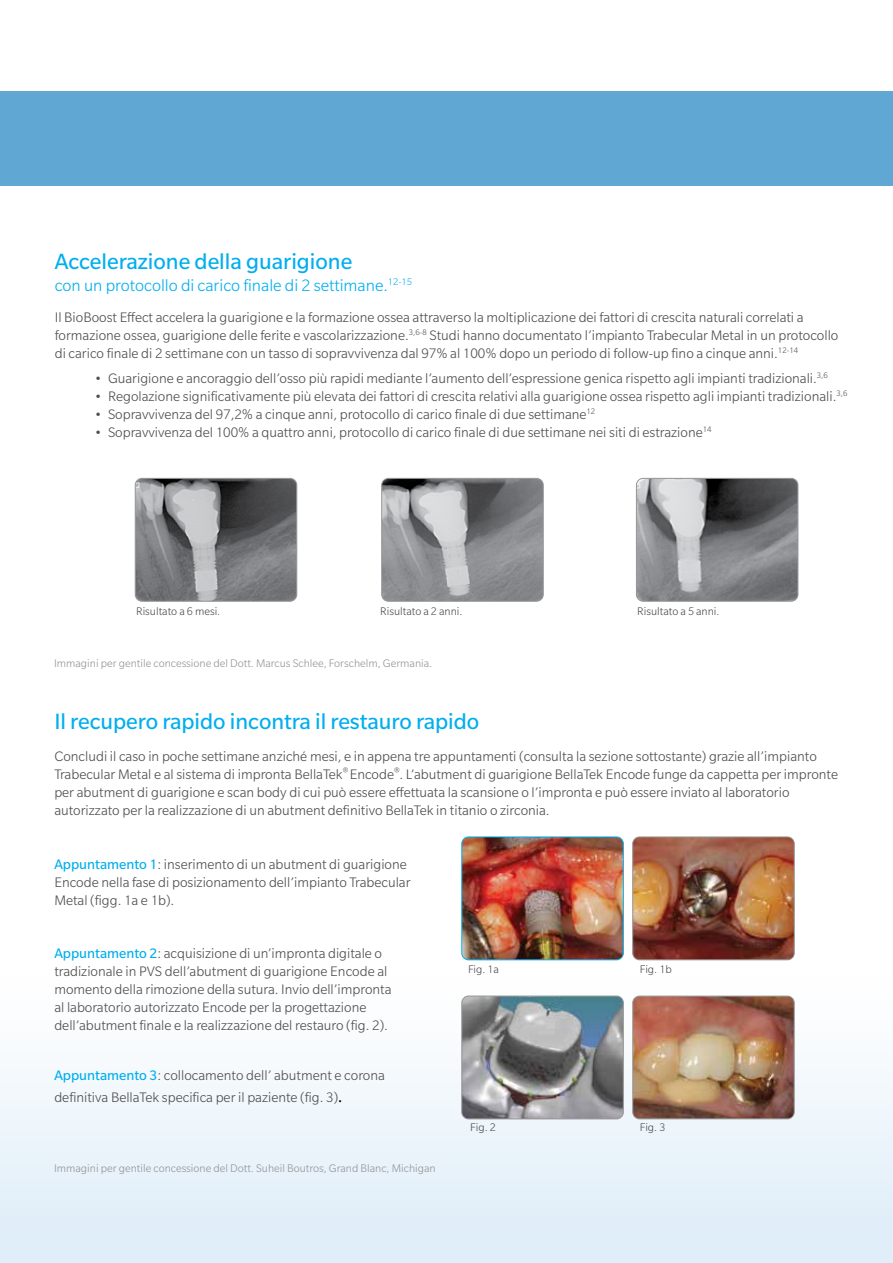
<style>
.page{position:relative;width:893px;height:1263px;background:#fff}
.page>*{position:absolute;margin:0;border:0;box-sizing:border-box;transform-origin:0 0}
.t1{font:24px "Slate Pro";color:#00aeef}
.t2{font:300 18px "Slate Pro";color:#00aeef}
.t3{font:300 15px/18px "Slate Pro";color:#4d4d4f}
.t4{font:300 12px "Slate Pro";color:#939598}
.t5{font:300 12px "Slate Pro";color:#4d4d4f}
.s1{font-weight:400;color:#00aeef}
.s2{font-family:"Minion Pro";font-weight:400;font-size:18px;color:#000}
</style>
<div class="page">
<div style="left:0;top:91px;width:893px;height:95px;background:#61a7d3"></div>
<div style="left:0;top:976px;width:893px;height:287px;background:linear-gradient(to bottom,#fffffe,#ddecf8)"></div>
<img style="left:135px;top:478px;width:162px;height:123px">
<div style="left:135px;top:478px;width:162px;height:123px;border:1px solid #939598;border-radius:7px"></div>
<img style="left:382px;top:478px;width:161px;height:123px">
<div style="left:381px;top:478px;width:162px;height:123px;border:1px solid #939598;border-radius:7px"></div>
<img style="left:636px;top:478px;width:162px;height:123px">
<div style="left:636px;top:478px;width:162px;height:123px;border:1px solid #939598;border-radius:7px"></div>
<img style="left:462px;top:837px;width:161px;height:123px">
<div style="left:462px;top:837px;width:162px;height:123px;border:1px solid #00aeef;border-radius:7px"></div>
<img style="left:633px;top:837px;width:161px;height:123px">
<div style="left:632px;top:837px;width:162px;height:123px;border:1px solid #939598;border-radius:7px"></div>
<img style="left:462px;top:996px;width:161px;height:123px">
<div style="left:462px;top:996px;width:162px;height:123px;border:1px solid #939598;border-radius:7px"></div>
<img style="left:633px;top:996px;width:161px;height:123px">
<div style="left:632px;top:996px;width:162px;height:123px;border:1px solid #939598;border-radius:7px"></div>
<h1 class="t1" style="left:55px;top:249px;width:299px">Accelerazione della guarigione</h1>
<p class="t2" style="left:55px;top:276px;width:359px">con un protocollo di carico finale di 2 settimane.<sup>12-15</sup></p>
<p class="t3" style="left:55px;top:308px;width:785px">Il BioBoost Effect accelera la guarigione e la formazione ossea attraverso la moltiplicazione dei fattori di crescita naturali correlati a formazione ossea, guarigione delle ferite e vascolarizzazione.<sup>3,6-8</sup> Studi hanno documentato l’impianto Trabecular Metal in un protocollo di carico finale di 2 settimane con un tasso di sopravvivenza dal 97% al 100% dopo un periodo di follow-up fino a cinque anni.<sup>12-14</sup></p>
<p class="t3" style="left:94px;top:369px;width:735px">• Guarigione e ancoraggio dell’osso più rapidi mediante l’aumento dell’espressione genica rispetto agli impianti tradizionali.<sup>3,6</sup></p>
<p class="t3" style="left:94px;top:387px;width:754px">• Regolazione significativamente più elevata dei fattori di crescita relativi alla guarigione ossea rispetto agli impianti tradizionali.<sup>3,6</sup></p>
<p class="t3" style="left:94px;top:405px;width:502px">• Sopravvivenza del 97,2% a cinque anni, protocollo di carico finale di due settimane<sup>12</sup></p>
<p class="t3" style="left:94px;top:423px;width:618px">• Sopravvivenza del 100% a quattro anni, protocollo di carico finale di due settimane nei siti di estrazione<sup>14</sup></p>
<p class="t5" style="left:136px;top:605px;width:86px">Risultato a 6 mesi.</p>
<p class="t5" style="left:380px;top:605px;width:84px">Risultato a 2 anni.</p>
<p class="t5" style="left:637px;top:605px;width:84px">Risultato a 5 anni.</p>
<p class="t4" style="left:54px;top:657px;width:380px">Immagini per gentile concessione del Dott. Marcus Schlee, Forschelm, Germania.</p>
<h1 class="t1" style="left:54px;top:709px;width:426px">Il recupero rapido incontra il restauro rapido</h1>
<p class="t3" style="left:54px;top:747px;width:785px">Concludi il caso in poche settimane anziché mesi, e in appena tre appuntamenti (consulta la sezione sottostante) grazie all’impianto Trabecular Metal e al sistema di impronta BellaTek<sup>®</sup> Encode<sup>®</sup>. L’abutment di guarigione BellaTek Encode funge da cappetta per impronte per abutment di guarigione e scan body di cui può essere effettuata la scansione o l’impronta e può essere inviato al laboratorio autorizzato per la realizzazione di un abutment definitivo BellaTek in titanio o zirconia.</p>
<p class="t3" style="left:54px;top:855px;width:358px"><span class="s1">Appuntamento 1</span>: inserimento di un abutment di guarigione<br>Encode nella fase di posizionamento dell’impianto Trabecular<br>Metal (figg. 1a e 1b).</p>
<p class="t3" style="left:54px;top:944px;width:339px"><span class="s1">Appuntamento 2</span>: acquisizione di un’impronta digitale o tradizionale in PVS dell’abutment di guarigione Encode al momento della rimozione della sutura. Invio dell’impronta al laboratorio autorizzato Encode per la progettazione dell’abutment finale e la realizzazione del restauro (fig. 2).</p>
<p class="t3" style="left:54px;top:1065px;width:332px;line-height:21.6px"><span class="s1">Appuntamento 3</span>: collocamento dell’ abutment e corona definitiva BellaTek specifica per il paziente (fig. 3)<span class="s2">.</span></p>
<p class="t4" style="left:54px;top:1161px;width:383px">Immagini per gentile concessione del Dott. Suheil Boutros, Grand Blanc, Michigan</p>
<p class="t5" style="left:468px;top:963px;width:33px">Fig. 1a</p>
<p class="t5" style="left:640px;top:963px;width:33px">Fig. 1b</p>
<p class="t5" style="left:470px;top:1121px;width:27px">Fig. 2</p>
<p class="t5" style="left:640px;top:1121px;width:27px">Fig. 3</p>
</div>
